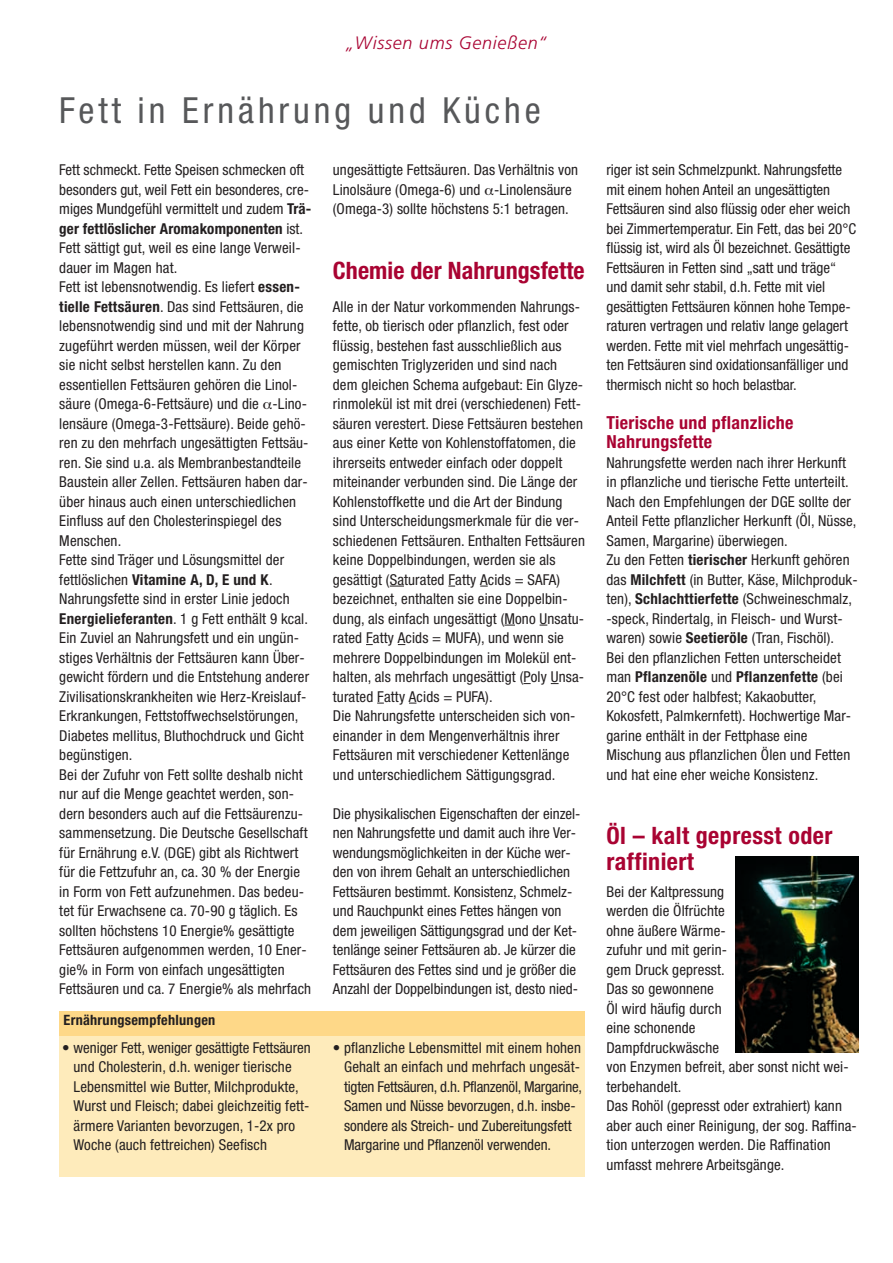
<style>
.page{position:relative;width:893px;height:1263px;background:#fff}
.page>*{position:absolute;margin:0;border:0;box-sizing:border-box;transform-origin:0 0}
.t1{font:condensed 36px "Helvetica Neue";letter-spacing:.11em;color:#57585a}
.t2{font:700 condensed 24px/25.5px "Helvetica Neue";letter-spacing:.02em;color:#a90332}
.t3{font:700 condensed 18px/19.5px "Helvetica Neue";letter-spacing:.02em;color:#a90332}
.t4{font:italic 300 18px "Frutiger";letter-spacing:.04em;color:#a90332}
.t5{font:condensed 15px/19.5px "Helvetica Neue";letter-spacing:.01em;color:#231f20}
.t6{font:700 condensed 14.25px "Helvetica Neue";letter-spacing:.02em;color:#231f20}
.s1{font-weight:700}
</style>
<div class="page">
<svg style="left:390px;top:586px;width:14px;height:1px"></svg>
<div style="left:59px;top:1010px;width:526px;height:165px;background:#fed888"></div>
<div style="left:59px;top:1037px;width:526px;height:140px;background:#feebbb"></div>
<img style="left:736px;top:857px;width:123px;height:195px">
<p class="t4" style="left:346px;top:35px;width:202px">„Wissen ums Genießen“</p>
<h1 class="t1" style="left:59px;top:97px;width:483px">Fett in Ernährung und Küche</h1>
<p class="t5" style="left:59px;top:161px;width:254px">Fett schmeckt. Fette Speisen schmecken oft besonders gut, weil Fett ein besonderes, cre&shy;miges Mundgefühl vermittelt und zudem <span class="s1">Trä&shy;ger fettlöslicher Aromakomponenten</span> ist.<br>Fett sättigt gut, weil es eine lange Verweil&shy;dauer im Magen hat.<br>Fett ist lebensnotwendig. Es liefert <span class="s1">essen&shy;tielle Fettsäuren</span>. Das sind Fettsäuren, die lebensnotwendig sind und mit der Nahrung zugeführt werden müssen, weil der Körper sie nicht selbst herstellen kann. Zu den essentiellen Fettsäuren gehören die Linol&shy;säure (Omega-6-Fettsäure) und die -Lino&shy;lensäure (Omega-3-Fettsäure). Beide gehö&shy;ren zu den mehrfach ungesättigten Fettsäu&shy;ren. Sie sind u.a. als Membranbestandteile Baustein aller Zellen. Fettsäuren haben dar&shy;über hinaus auch einen unterschiedlichen Einfluss auf den Cholesterinspiegel des Menschen.<br>Fette sind Träger und Lösungsmittel der fettlöslichen <span class="s1">Vitamine A, D, E und K</span>.<br>Nahrungsfette sind in erster Linie jedoch <span class="s1">Energielieferanten</span>. 1 g Fett enthält 9 kcal.<br>Ein Zuviel an Nahrungsfett und ein ungün&shy;stiges Verhältnis der Fettsäuren kann Über&shy;gewicht fördern und die Entstehung anderer Zivilisationskrankheiten wie Herz-Kreislauf-Erkrankungen, Fettstoffwechselstörungen, Diabetes mellitus, Bluthochdruck und Gicht begünstigen.<br>Bei der Zufuhr von Fett sollte deshalb nicht nur auf die Menge geachtet werden, son&shy;dern besonders auch auf die Fettsäurenzu&shy;sammensetzung. Die Deutsche Gesellschaft für Ernährung e.V. (DGE) gibt als Richtwert für die Fettzufuhr an, ca. 30 % der Energie in Form von Fett aufzunehmen. Das bedeu&shy;tet für Erwachsene ca. 70-90 g täglich. Es sollten höchstens 10 Energie% gesättigte Fettsäuren aufgenommen werden, 10 Ener&shy;gie% in Form von einfach ungesättigten Fettsäuren und ca. 7 Energie% als mehrfach</p>
<p class="t5" style="left:333px;top:161px;width:247px">ungesättigte Fettsäuren. Das Verhältnis von<br>Linolsäure (Omega-6) und -Linolensäure (Omega-3) sollte höchstens 5:1 betragen.</p>
<h2 class="t2" style="left:333px;top:259px;width:253px">Chemie der Nahrungsfette</h2>
<p class="t5" style="left:333px;top:298px;width:254px">Alle in der Natur vorkommenden Nahrungs&shy;fette, ob tierisch oder pflanzlich, fest oder flüssig, bestehen fast ausschließlich aus gemischten Triglyzeriden und sind nach dem gleichen Schema aufgebaut: Ein Glyze&shy;rinmolekül ist mit drei (verschiedenen) Fett&shy;säuren verestert. Diese Fettsäuren bestehen aus einer Kette von Kohlenstoffatomen, die ihrerseits entweder einfach oder doppelt miteinander verbunden sind. Die Länge der Kohlenstoffkette und die Art der Bindung sind Unterscheidungsmerkmale für die ver&shy;schiedenen Fettsäuren. Enthalten Fettsäuren keine Doppelbindungen, werden sie als gesättigt (Saturated Fatty Acids = SAFA) bezeichnet, enthalten sie eine Doppelbin&shy;dung, als einfach ungesättigt (Mono Unsatu&shy;rated Fatty Acids = MUFA), und wenn sie mehrere Doppelbindungen im Molekül ent&shy;halten, als mehrfach ungesättigt (Poly Unsa&shy;turated Fatty Acids = PUFA).<br>Die Nahrungsfette unterscheiden sich von&shy;einander in dem Mengenverhältnis ihrer Fettsäuren mit verschiedener Kettenlänge und unterschiedlichem Sättigungsgrad.</p>
<p class="t5" style="left:333px;top:805px;width:249px">Die physikalischen Eigenschaften der einzel&shy;nen Nahrungsfette und damit auch ihre Ver&shy;wendungsmöglichkeiten in der Küche wer&shy;den von ihrem Gehalt an unterschiedlichen Fettsäuren bestimmt. Konsistenz, Schmelz&shy;und Rauchpunkt eines Fettes hängen von dem jeweiligen Sättigungsgrad und der Ket&shy;tenlänge seiner Fettsäuren ab. Je kürzer die Fettsäuren des Fettes sind und je größer die Anzahl der Doppelbindungen ist, desto nied-</p>
<p class="t6" style="left:64px;top:1015px;width:153px">Ernährungsempfehlungen</p>
<p class="t5" style="left:74px;top:1039px;width:239px;text-indent:-11px">• weniger Fett, weniger gesättigte Fettsäuren und Cholesterin, d.h. weniger tierische Lebensmittel wie Butter, Milchprodukte, Wurst und Fleisch; dabei gleichzeitig fett&shy;ärmere Varianten bevorzugen, 1-2x pro Woche (auch fettreichen) Seefisch</p>
<p class="t5" style="left:344px;top:1039px;width:240px;text-indent:-11px">• pflanzliche Lebensmittel mit einem hohen Gehalt an einfach und mehrfach ungesät&shy;tigten Fettsäuren, d.h. Pflanzenöl, Margarine, Samen und Nüsse bevorzugen, d.h. insbe&shy;sondere als Streich- und Zubereitungsfett Margarine und Pflanzenöl verwenden.</p>
<p class="t5" style="left:606px;top:161px;width:251px">riger ist sein Schmelzpunkt. Nahrungsfette mit einem hohen Anteil an ungesättigten Fettsäuren sind also flüssig oder eher weich bei Zimmertemperatur. Ein Fett, das bei 20°C flüssig ist, wird als Öl bezeichnet. Gesättigte Fettsäuren in Fetten sind „satt und träge“ und damit sehr stabil, d.h. Fette mit viel gesättigten Fettsäuren können hohe Tempe&shy;raturen vertragen und relativ lange gelagert werden. Fette mit viel mehrfach ungesättig&shy;ten Fettsäuren sind oxidationsanfälliger und thermisch nicht so hoch belastbar.</p>
<p class="t3" style="left:606px;top:414px;width:189px">Tierische und pflanzliche<br>Nahrungsfette</p>
<p class="t5" style="left:606px;top:454px;width:253px">Nahrungsfette werden nach ihrer Herkunft in pflanzliche und tierische Fette unterteilt.<br>Nach den Empfehlungen der DGE sollte der Anteil Fette pflanzlicher Herkunft (Öl, Nüsse, Samen, Margarine) überwiegen.<br>Zu den Fetten <span class="s1">tierischer</span> Herkunft gehören das <span class="s1">Milchfett</span> (in Butter, Käse, Milchproduk&shy;ten), <span class="s1">Schlachttierfette</span> (Schweineschmalz, -speck, Rindertalg, in Fleisch- und Wurst&shy;waren) sowie <span class="s1">Seetieröle</span> (Tran, Fischöl).<br>Bei den pflanzlichen Fetten unterscheidet man <span class="s1">Pflanzenöle</span> und <span class="s1">Pflanzenfette</span> (bei 20°C fest oder halbfest; Kakaobutter, Kokosfett, Palmkernfett). Hochwertige Mar&shy;garine enthält in der Fettphase eine Mischung aus pflanzlichen Ölen und Fetten und hat eine eher weiche Konsistenz.</p>
<h2 class="t2" style="left:606px;top:825px;width:227px">Öl – kalt gepresst oder raffiniert</h2>
<p class="t5" style="left:606px;top:883px;width:252px">Bei der Kaltpressung<br>werden die Ölfrüchte<br>ohne äußere Wärme-<br>zufuhr und mit gerin-<br>gem Druck gepresst.<br>Das so gewonnene<br>Öl wird häufig durch<br>eine schonende<br>Dampfdruckwäsche<br>von Enzymen befreit, aber sonst nicht wei&shy;terbehandelt.<br>Das Rohöl (gepresst oder extrahiert) kann aber auch einer Reinigung, der sog. Raffina&shy;tion unterzogen werden. Die Raffination umfasst mehrere Arbeitsgänge.</p>
</div>
